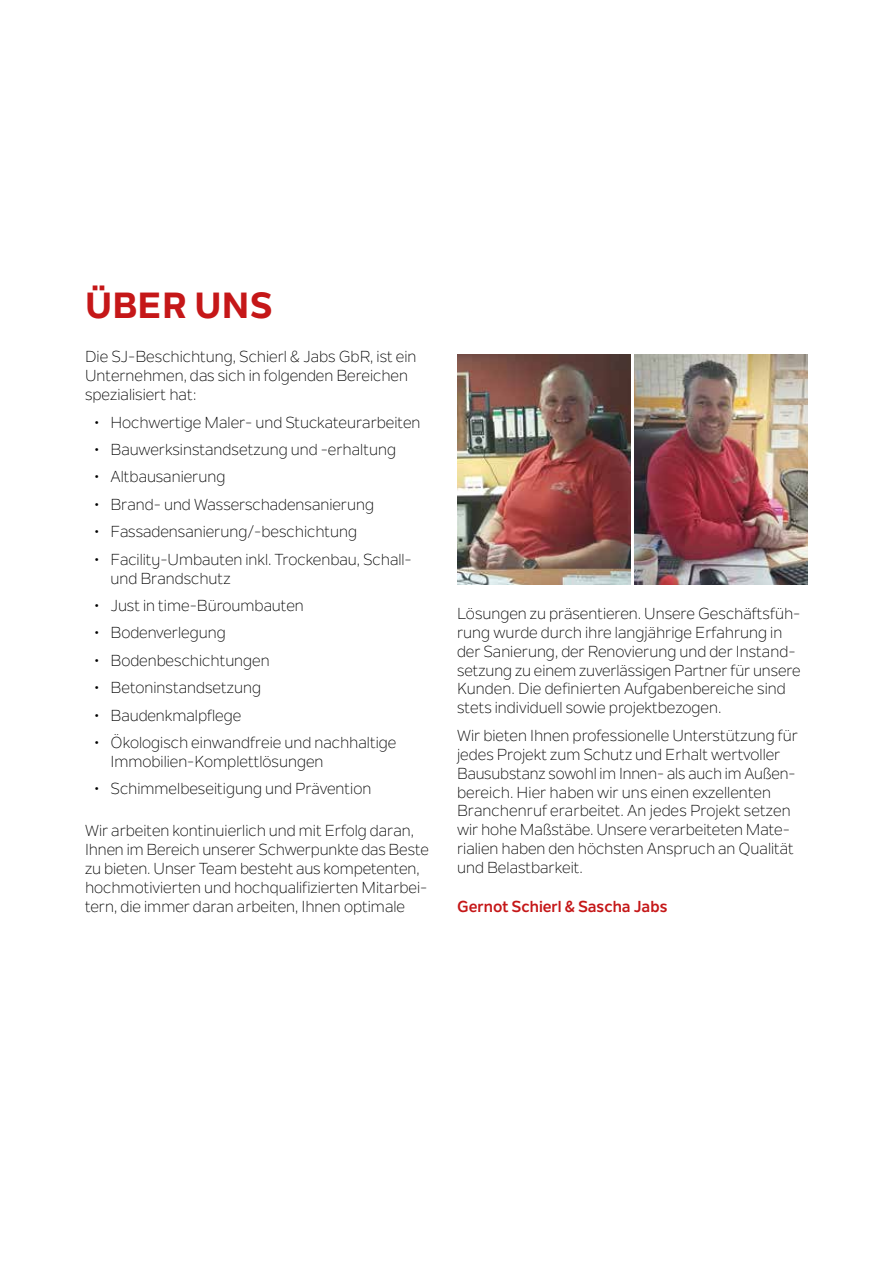
<style>
.page{position:relative;width:893px;height:1263px;background:#fff}
.page>*{position:absolute;margin:0;border:0;box-sizing:border-box;transform-origin:0 0}
.t1{font:800 36px "Nolan Next";letter-spacing:.01em;color:#c51718}
.t2{font:15.75px/18.9px "Nolan Next";color:#000}
.t3{font:700 15.75px "Nolan Next";color:#c51718}
</style>
<div class="page">
<img style="left:457px;top:355px;width:173px;height:229px">
<img style="left:635px;top:355px;width:173px;height:229px">
<h1 class="t1" style="left:85px;top:283px;width:189px">ÜBER UNS</h1>
<p class="t2" style="left:85px;top:347px;width:333px">Die SJ-Beschichtung, Schierl &amp; Jabs GbR, ist ein<br>Unternehmen, das sich in folgenden Bereichen spezialisiert hat:</p>
<p class="t2" style="left:94px;top:413px;width:328px">• Hochwertige Maler- und Stuckateurarbeiten</p>
<p class="t2" style="left:94px;top:440px;width:304px">• Bauwerksinstandsetzung und -erhaltung</p>
<p class="t2" style="left:94px;top:467px;width:133px">• Altbausanierung</p>
<p class="t2" style="left:94px;top:495px;width:282px">• Brand- und Wasserschadensanierung</p>
<p class="t2" style="left:94px;top:522px;width:265px">• Fassadensanierung/-beschichtung</p>
<p class="t2" style="left:111px;top:550px;width:303px;text-indent:-17px">• Facility-Umbauten inkl. Trockenbau, Schall&shy;und Brandschutz</p>
<p class="t2" style="left:94px;top:596px;width:212px">• Just in time-Büroumbauten</p>
<p class="t2" style="left:94px;top:623px;width:134px">• Bodenverlegung</p>
<p class="t2" style="left:94px;top:651px;width:178px">• Bodenbeschichtungen</p>
<p class="t2" style="left:94px;top:678px;width:169px">• Betoninstandsetzung</p>
<p class="t2" style="left:94px;top:706px;width:149px">• Baudenkmalpflege</p>
<p class="t2" style="left:111px;top:733px;width:287px;text-indent:-17px">• Ökologisch einwandfreie und nachhaltige<br>Immobilien-Komplettlösungen</p>
<p class="t2" style="left:94px;top:779px;width:279px">• Schimmelbeseitigung und Prävention</p>
<p class="t2" style="left:85px;top:821px;width:345px">Wir arbeiten kontinuierlich und mit Erfolg daran, Ihnen im Bereich unserer Schwerpunkte das Beste zu bieten. Unser Team besteht aus kompetenten, hochmotivierten und hochqualifizierten Mitarbei&shy;tern, die immer daran arbeiten, Ihnen optimale</p>
<p class="t2" style="left:457px;top:604px;width:345px">Lösungen zu präsentieren. Unsere Geschäftsfüh&shy;rung wurde durch ihre langjährige Erfahrung in der Sanierung, der Renovierung und der Instand&shy;setzung zu einem zuverlässigen Partner für unsere Kunden. Die definierten Aufgabenbereiche sind stets individuell sowie projektbezogen.</p>
<p class="t2" style="left:457px;top:726px;width:342px">Wir bieten Ihnen professionelle Unterstützung für jedes Projekt zum Schutz und Erhalt wertvoller Bausubstanz sowohl im Innen- als auch im Außen&shy;bereich. Hier haben wir uns einen exzellenten Branchenruf erarbeitet. An jedes Projekt setzen wir hohe Maßstäbe. Unsere verarbeiteten Mate&shy;rialien haben den höchsten Anspruch an Qualität und Belastbarkeit.</p>
<p class="t3" style="left:457px;top:896px;width:212px">Gernot Schierl &amp; Sascha Jabs</p>
</div>
